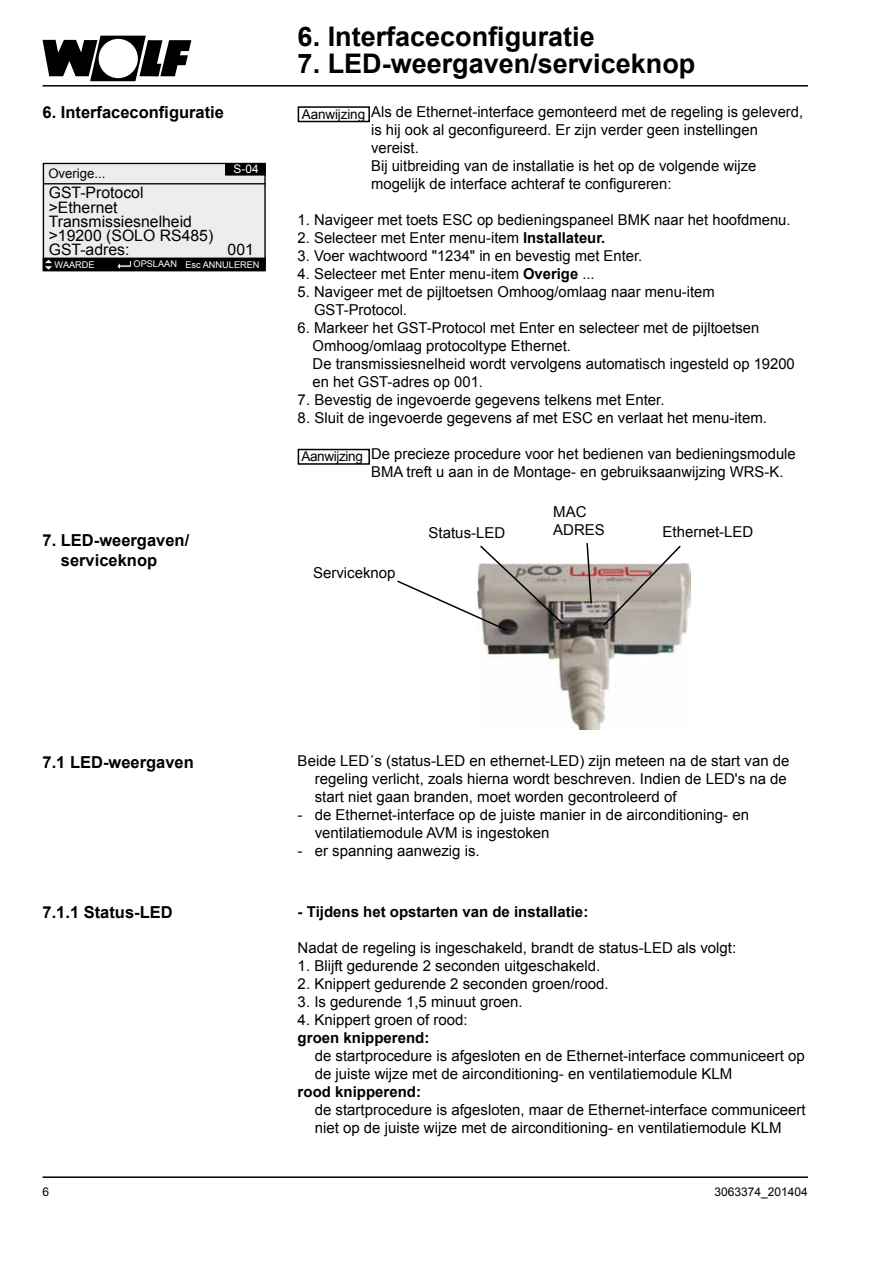
<style>
.page{position:relative;width:893px;height:1263px;background:#fff}
.page>*{position:absolute;margin:0;border:0;box-sizing:border-box;transform-origin:0 0}
.t1{font:700 27px "Arial";color:#000}
.t2{font:700 16.5px/19.8px "Arial";color:#000}
.t3{font:15.75px/14.1px "Arial";color:#000}
.t4{font:15px/18px "Arial";color:#000}
.t5{font:700 15px "Arial";color:#000}
.t6{font:13.5px "Arial";letter-spacing:-.02em;color:#000}
.t7{font:13.2px "Arial";color:#000}
.t8{font:12px "Arial";color:#000}
.t9{font:11.85px "Arial";color:#fff}
.t10{font:9.15px "Arial";color:#fff}
.s1{font-weight:700}
</style>
<div class="page">
<hr style="left:43px;top:85px;width:765px;height:2px;background:#000">
<hr style="left:43px;top:1176px;width:765px;height:2px;background:#000">
<svg style="left:43px;top:36px;width:148px;height:45px"></svg>
<img style="left:482px;top:563px;width:208px;height:166px">
<div style="left:43px;top:163px;width:222px;height:108px;background:#eceded"></div>
<div style="left:43px;top:163px;width:223px;height:108px;border:1px solid #000"></div>
<div style="left:43px;top:258px;width:222px;height:13px;background:#000"></div>
<hr style="left:44px;top:183px;width:221px;height:1px;background:#000">
<svg style="left:45px;top:259px;width:7px;height:11px"></svg>
<svg style="left:117px;top:261px;width:14px;height:8px"></svg>
<div style="left:226px;top:164px;width:39px;height:11px;background:#000"></div>
<div style="left:225px;top:163px;width:41px;height:13px;border:1px solid #000"></div>
<div style="left:298px;top:106px;width:72px;height:16px;border:2px solid #000"></div>
<div style="left:298px;top:449px;width:72px;height:16px;border:2px solid #000"></div>
<svg style="left:397px;top:545px;width:168px;height:87px"></svg>
<svg style="left:585px;top:543px;width:8px;height:62px"></svg>
<svg style="left:602px;top:545px;width:80px;height:82px"></svg>
<p class="t2" style="left:43px;top:103px;width:183px">6. Interfaceconfiguratie</p>
<p class="t7" style="left:48px;top:164px;width:59px">Overige...</p>
<p class="t9" style="left:234px;top:161px;width:27px">S-04</p>
<p class="t3" style="left:49px;top:186px;width:166px">GST-Protocol &gt;Ethernet<br>Transmissiesnelheid &gt;19200 (SOLO RS485)<br>GST-adres:</p>
<p class="t3" style="left:228px;top:242px;width:28px">001</p>
<p class="t10" style="left:55px;top:259px;width:42px">WAARDE</p>
<p class="t10" style="left:134px;top:259px;width:128px">OPSLAAN Esc ANNULEREN</p>
<p class="t2" style="left:61px;top:531px;width:130px;text-indent:-18px">7. LED-weergaven/ serviceknop</p>
<h1 class="t1" style="left:298px;top:19px;width:299px">6. Interfaceconfiguratie</h1>
<h1 class="t1" style="left:298px;top:46px;width:399px">7. LED-weergaven/serviceknop</h1>
<p class="t4" style="left:371px;top:103px;width:434px">Als de Ethernet-interface gemonteerd met de regeling is geleverd, is hij ook al geconfigureerd. Er zijn verder geen instellingen vereist.<br>Bij uitbreiding van de installatie is het op de volgende wijze mogelijk de interface achteraf te configureren:</p>
<p class="t4" style="left:298px;top:211px;width:494px">1. Navigeer met toets ESC op bedieningspaneel BMK naar het hoofdmenu.</p>
<p class="t4" style="left:298px;top:229px;width:309px">2. Selecteer met Enter menu-item <span class="s1">Installateur.</span></p>
<p class="t4" style="left:298px;top:247px;width:346px">3. Voer wachtwoord "1234" in en bevestig met Enter.</p>
<p class="t4" style="left:298px;top:265px;width:299px">4. Selecteer met Enter menu-item <span class="s1">Overige</span> ...</p>
<p class="t4" style="left:314px;top:283px;width:402px;text-indent:-16px">5. Navigeer met de pijltoetsen Omhoog/omlaag naar menu-item<br>GST-Protocol.</p>
<p class="t4" style="left:313px;top:319px;width:484px;text-indent:-15px">6. Markeer het GST-Protocol met Enter en selecteer met de pijltoetsen Omhoog/omlaag protocoltype Ethernet.<br>De transmissiesnelheid wordt vervolgens automatisch ingesteld op 19200 en het GST-adres op 001.</p>
<p class="t4" style="left:298px;top:391px;width:368px">7. Bevestig de ingevoerde gegevens telkens met Enter.</p>
<p class="t4" style="left:298px;top:409px;width:471px">8. Sluit de ingevoerde gegevens af met ESC en verlaat het menu-item.</p>
<p class="t4" style="left:371px;top:445px;width:426px">De precieze procedure voor het bedienen van bedieningsmodule<br>BMA treft u aan in de Montage- en gebruiksaanwijzing WRS-K.</p>
<p class="t6" style="left:302px;top:105px;width:65px">Aanwijzing</p>
<p class="t6" style="left:301px;top:448px;width:63px">Aanwijzing</p>
<p class="t4" style="left:313px;top:564px;width:84px">Serviceknop</p>
<p class="t4" style="left:429px;top:524px;width:78px">Status-LED</p>
<p class="t4" style="left:553px;top:503px;width:53px">MAC<br>ADRES</p>
<p class="t4" style="left:662px;top:523px;width:92px">Ethernet-LED</p>
<p class="t2" style="left:43px;top:752px;width:153px">7.1 LED-weergaven</p>
<p class="t4" style="left:315px;top:752px;width:476px;text-indent:-17px">Beide LED´s (status-LED en ethernet-LED) zijn meteen na de start van de regeling verlicht, zoals hierna wordt beschreven. Indien de LED's na de start niet gaan branden, moet worden gecontroleerd of</p>
<p class="t4" style="left:315px;top:806px;width:436px;text-indent:-17px">- de Ethernet-interface op de juiste manier in de airconditioning- en ventilatiemodule AVM is ingestoken</p>
<p class="t4" style="left:298px;top:842px;width:184px">- er spanning aanwezig is.</p>
<p class="t2" style="left:43px;top:903px;width:132px">7.1.1 Status-LED</p>
<p class="t5" style="left:298px;top:901px;width:292px">- Tijdens het opstarten van de installatie:</p>
<p class="t4" style="left:298px;top:938px;width:440px">Nadat de regeling is ingeschakeld, brandt de status-LED als volgt:</p>
<p class="t4" style="left:298px;top:956px;width:304px">1. Blijft gedurende 2 seconden uitgeschakeld.</p>
<p class="t4" style="left:298px;top:974px;width:313px">2. Knippert gedurende 2 seconden groen/rood.</p>
<p class="t4" style="left:298px;top:992px;width:227px">3. Is gedurende 1,5 minuut groen.</p>
<p class="t4" style="left:298px;top:1010px;width:172px">4. Knippert groen of rood:</p>
<p class="t5" style="left:298px;top:1027px;width:133px">groen knipperend:</p>
<p class="t4" style="left:315px;top:1046px;width:492px">de startprocedure is afgesloten en de Ethernet-interface communiceert op de juiste wijze met de airconditioning- en ventilatiemodule KLM</p>
<p class="t5" style="left:298px;top:1081px;width:125px">rood knipperend:</p>
<p class="t4" style="left:315px;top:1100px;width:493px">de startprocedure is afgesloten, maar de Ethernet-interface communiceert niet op de juiste wijze met de airconditioning- en ventilatiemodule KLM</p>
<p class="t8" style="left:43px;top:1184px;width:8px">6</p>
<p class="t8" style="left:714px;top:1184px;width:95px">3063374_201404</p>
</div>
